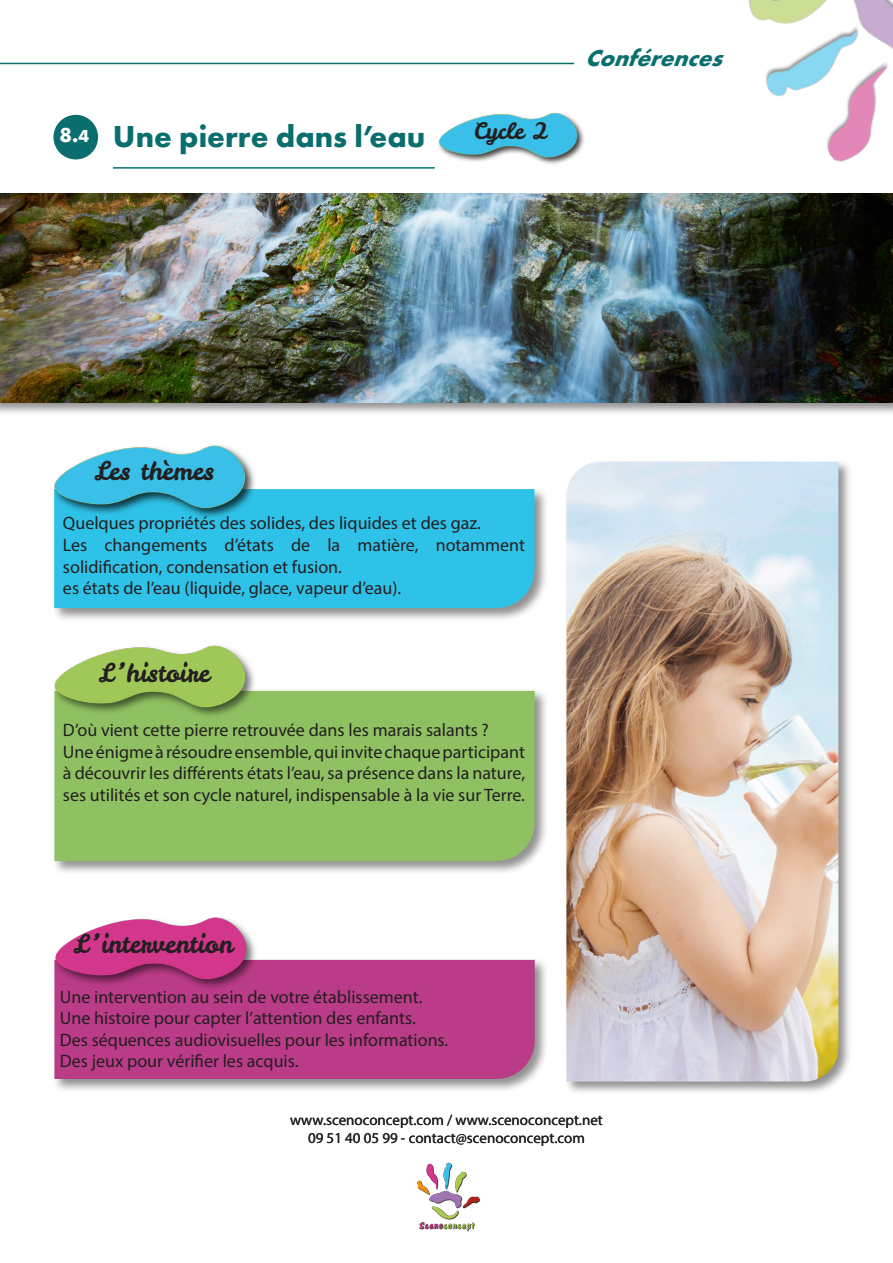
<style>
.page{position:relative;width:893px;height:1263px;background:#fff}
.page>*{position:absolute;margin:0;border:0;box-sizing:border-box;transform-origin:0 0}
.t1{font:700 31.5px "Futura PT";color:#096e6d}
.t2{font:25.5px "Leckerli One";color:#231f20}
.t3{font:italic 700 24px "Futura PT";color:#096e6d}
.t4{font:22.5px "Leckerli One";color:#231f20}
.t5{font:700 21px "Futura PT";color:#fff}
.t6{font:18px/21.6px "Myriad Pro";color:#231f20;text-align:justify}
.t7{font:15px/18px "Myriad Pro";color:#231f20;text-align:center}
.s1{font-size:18px}
</style>
<div class="page">
<img style="left:748px;top:0;width:145px;height:162px">
<img style="left:417px;top:1162px;width:63px;height:70px">
<hr style="left:0;top:63px;width:574px;height:1px;background:#09716f">
<div style="left:52px;top:487px;width:497px;height:135px;background:#231f20;opacity:.5"></div>
<div style="left:54px;top:489px;width:480px;height:119px;background:#2fc2e8"></div>
<div style="left:52px;top:689px;width:497px;height:186px;background:#231f20;opacity:.5"></div>
<div style="left:54px;top:691px;width:481px;height:170px;background:#8fc162"></div>
<div style="left:52px;top:958px;width:497px;height:135px;background:#231f20;opacity:.5"></div>
<div style="left:54px;top:960px;width:481px;height:119px;background:#ba3b87"></div>
<img style="left:52px;top:917px;width:208px;height:76px">
<img style="left:52px;top:645px;width:207px;height:77px">
<img style="left:52px;top:445px;width:207px;height:77px">
<div style="left:564px;top:459px;width:289px;height:637px;background:#231f20;opacity:.5"></div>
<img style="left:566px;top:462px;width:272px;height:619px">
<hr style="left:113px;top:167px;width:322px;height:2px;background:#09716f">
<div style="left:53px;top:115px;width:45px;height:44px;background:#096e6d;border-radius:50%"></div>
<img style="left:438px;top:112px;width:146px;height:52px">
<div style="left:0;top:191px;width:893px;height:225px;background:#231f20;opacity:.5"></div>
<img style="left:0;top:193px;width:893px;height:209px">
<p class="t5" style="left:60px;top:122px;width:31px">8.<span class="s1">4</span></p>
<p class="t1" style="left:113px;top:116px;width:314px">Une pierre dans l’eau</p>
<p class="t4" style="left:474px;top:116px;width:76px">Cycle 2</p>
<h3 class="t3" style="left:585px;top:43px;width:149px">Conférences</h3>
<h2 class="t2" style="left:94px;top:453px;width:121px">Les thèmes</h2>
<p class="t6" style="left:63px;top:512px;width:419px">Quelques propriétés des solides, des liquides et des gaz.</p>
<p class="t6" style="left:63px;top:534px;width:464px">Les changements d’états de la matière, notamment solidification, condensation et fusion.</p>
<p class="t6" style="left:63px;top:577px;width:340px">es états de l’eau (liquide, glace, vapeur d’eau).</p>
<h2 class="t2" style="left:99px;top:656px;width:112px">L ’histoire</h2>
<p class="t6" style="left:63px;top:719px;width:427px">D’où vient cette pierre retrouvée dans les marais salants ?</p>
<p class="t6" style="left:63px;top:740px;width:464px">Une énigme à résoudre ensemble, qui invite chaque participant à découvrir les différents états l’eau, sa présence dans la nature, ses utilités et son cycle naturel, indispensable à la vie sur Terre.</p>
<h2 class="t2" style="left:74px;top:927px;width:161px">L ’intervention</h2>
<p class="t6" style="left:60px;top:985px;width:364px">Une intervention au sein de votre établissement.</p>
<p class="t6" style="left:60px;top:1007px;width:358px">Une histoire pour capter l’attention des enfants.</p>
<p class="t6" style="left:60px;top:1029px;width:390px">Des séquences audiovisuelles pour les informations.</p>
<p class="t6" style="left:60px;top:1050px;width:240px">Des jeux pour vérifier les acquis.</p>
<p class="t7" style="left:290px;top:1111px;width:314px">www.scenoconcept.com / www.scenoconcept.net<br>09 51 40 05 99 - contact@scenoconcept.com</p>
</div>
